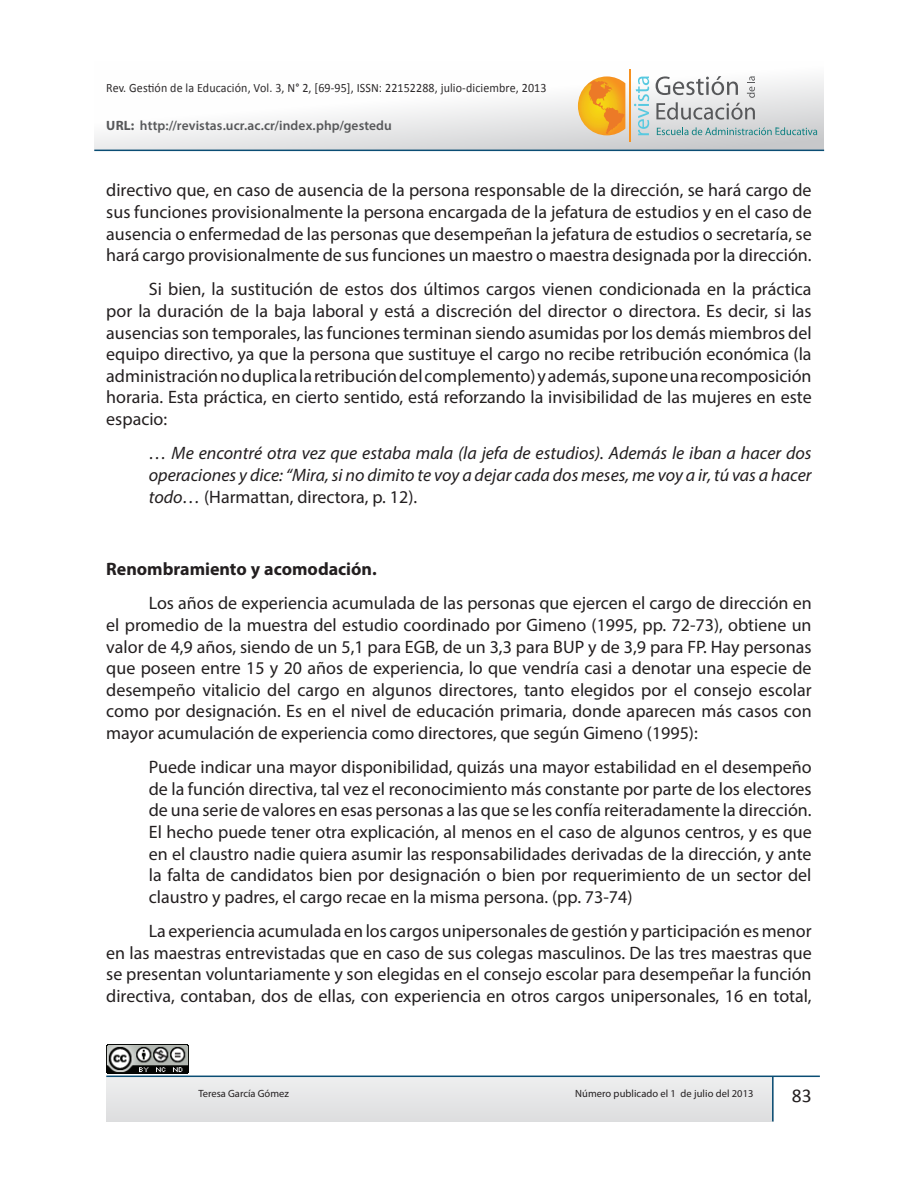
<style>
.page{position:relative;width:918px;height:1188px;background:#fff}
.page>*{position:absolute;margin:0;border:0;box-sizing:border-box;transform-origin:0 0}
.t1{font:19.5px "Calibri";color:#231f20}
.t2{font:18px/21.6px "Myriad Pro";color:#231f20;text-align:justify}
.t3{font:italic 18px/21.6px "Myriad Pro";color:#231f20;text-align:justify}
.t4{font:700 18px "Myriad Pro";color:#231f20}
.t5{font:600 13.5px "Myriad Pro";letter-spacing:.005em;color:#57585a}
.t6{font:12.75px "Calibri";letter-spacing:.01em;color:#2e2b2c;scale:.94 1}
.t7{font:10.5px "Myriad Pro";letter-spacing:.005em;color:#231f20}
.s1{font-weight:700}
.s2{font-style:normal}
</style>
<div class="page">
<div style="left:106px;top:1077px;width:668px;height:44px;background:#e6e6e7"></div>
<img style="left:106px;top:1045px;width:82px;height:29px">
<hr style="left:772px;top:1077px;width:2px;height:44px;background:#0a4d74">
<hr style="left:106px;top:1076px;width:714px;height:1px;background:#0a4d74">
<svg style="left:94px;top:69px;width:730px;height:81px"></svg>
<hr style="left:94px;top:150px;width:730px;height:1px;background:#0a4d74">
<svg style="left:578px;top:76px;width:47px;height:59px;background:#f1af3f"></svg>
<svg style="left:634px;top:76px;width:15px;height:59px"></svg>
<svg style="left:656px;top:76px;width:99px;height:44px"></svg>
<svg style="left:657px;top:127px;width:160px;height:8px"></svg>
<hr style="left:629px;top:70px;width:2px;height:72px;background:#f69120">
<p class="t6" style="left:106px;top:79px;width:470px">Rev. Gestión de la Educación, Vol. 3, N° 2, [69-95], ISSN: 22152288, julio-diciembre, 2013</p>
<p class="t5" style="left:106px;top:117px;width:287px"><span class="s1">URL:</span> http://revistas.ucr.ac.cr/index.php/gestedu</p>
<p class="t2" style="left:106px;top:179px;width:707px">directivo que, en caso de ausencia de la persona responsable de la dirección, se hará cargo de sus funciones provisionalmente la persona encargada de la jefatura de estudios y en el caso de ausencia o enfermedad de las personas que desempeñan la jefatura de estudios o secretaría, se hará cargo provisionalmente de sus funciones un maestro o maestra designada por la dirección.</p>
<p class="t2" style="left:106px;top:278px;width:707px;text-indent:43px">Si bien, la sustitución de estos dos últimos cargos vienen condicionada en la práctica por la duración de la baja laboral y está a discreción del director o directora. Es decir, si las ausencias son temporales, las funciones terminan siendo asumidas por los demás miembros del equipo directivo, ya que la persona que sustituye el cargo no recibe retribución económica (la administración no duplica la retribución del complemento) y además, supone una recomposición horaria. Esta práctica, en cierto sentido, está reforzando la invisibilidad de las mujeres en este espacio:</p>
<p class="t3" style="left:149px;top:442px;width:664px">… Me encontré otra vez que estaba mala (la jefa de estudios). Además le iban a hacer dos operaciones y dice: “Mira, si no dimito te voy a dejar cada dos meses, me voy a ir, tú vas a hacer todo… <span class="s2">(Harmattan, directora, p. 12).</span></p>
<p class="t4" style="left:106px;top:557px;width:272px">Renombramiento y acomodación.</p>
<p class="t2" style="left:106px;top:592px;width:707px;text-indent:43px">Los años de experiencia acumulada de las personas que ejercen el cargo de dirección en el promedio de la muestra del estudio coordinado por Gimeno (1995, pp. 72-73), obtiene un valor de 4,9 años, siendo de un 5,1 para EGB, de un 3,3 para BUP y de 3,9 para FP. Hay personas que poseen entre 15 y 20 años de experiencia, lo que vendría casi a denotar una especie de desempeño vitalicio del cargo en algunos directores, tanto elegidos por el consejo escolar como por designación. Es en el nivel de educación primaria, donde aparecen más casos con mayor acumulación de experiencia como directores, que según Gimeno (1995):</p>
<p class="t2" style="left:149px;top:756px;width:664px">Puede indicar una mayor disponibilidad, quizás una mayor estabilidad en el desempeño de la función directiva, tal vez el reconocimiento más constante por parte de los electores de una serie de valores en esas personas a las que se les confía reiteradamente la dirección.<br>El hecho puede tener otra explicación, al menos en el caso de algunos centros, y es que en el claustro nadie quiera asumir las responsabilidades derivadas de la dirección, y ante la falta de candidatos bien por designación o bien por requerimiento de un sector del claustro y padres, el cargo recae en la misma persona. (pp. 73-74)</p>
<p class="t2" style="left:106px;top:920px;width:707px;text-indent:43px">La experiencia acumulada en los cargos unipersonales de gestión y participación es menor en las maestras entrevistadas que en caso de sus colegas masculinos. De las tres maestras que se presentan voluntariamente y son elegidas en el consejo escolar para desempeñar la función directiva, contaban, dos de ellas, con experiencia en otros cargos unipersonales, 16 en total,</p>
<p class="t7" style="left:198px;top:1087px;width:92px">Teresa García Gómez</p>
<p class="t1" style="left:792px;top:1083px;width:21px">83</p>
<p class="t7" style="left:575px;top:1087px;width:180px">Número publicado el 1 de julio del 2013</p>
</div>
